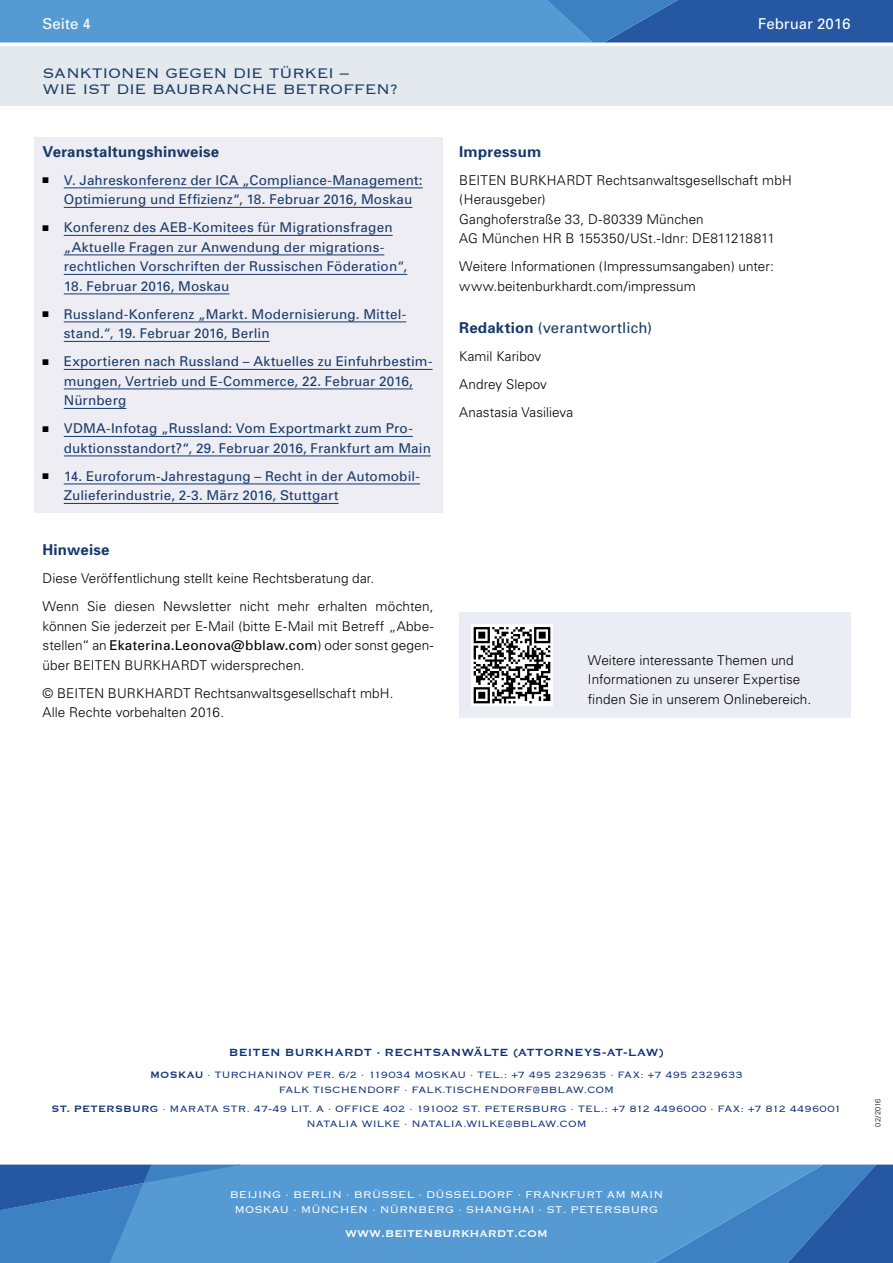
<style>
.page{position:relative;width:893px;height:1263px;background:#fff}
.page>*{position:absolute;margin:0;border:0;box-sizing:border-box;transform-origin:0 0}
.t1{font:300 18px/15.8px "Copperplate";letter-spacing:-.025em;color:#173a6a}
.t2{font:700 15px "Univers";letter-spacing:.015em;color:#173a6a}
.t3{font:15px "Univers";letter-spacing:.005em;color:#173a6a}
.t4{font:15px "Univers";color:#fff}
.t5{font:300 13.5px/19.5px "Univers";letter-spacing:.005em;color:#000}
.t6{font:13.5px/19.5px "Univers";letter-spacing:.01em;color:#173a6a}
.t7{font:13.5px "Copperplate";letter-spacing:.015em;color:#0d3174}
.t8{font:300 12.75px/15px "Copperplate";color:#fff;text-align:center}
.t9{font:12.75px "Copperplate";color:#fff}
.t10{font:300 12px/15px "Copperplate";color:#0d3174;text-align:center}
.t11{font:300 7.5px "Univers";letter-spacing:.02em;color:#000}
.s1{color:#000}
.s2{font-weight:400}
.s3{font-weight:700}
</style>
<div class="page">
<svg style="left:0;top:0;width:893px;height:43px;background:#4786c4"></svg>
<svg style="left:823px;top:1164px;width:70px;height:99px;background:#2c61aa"></svg>
<svg style="left:241px;top:1164px;width:582px;height:99px;background:#5296d0"></svg>
<svg style="left:0;top:1164px;width:241px;height:99px;background:#4384c3"></svg>
<div style="left:0;top:46px;width:893px;height:60px;background:#e3e9ec"></div>
<div style="left:34px;top:137px;width:408px;height:375px;background:#ededf3"></div>
<hr style="left:64px;top:188px;width:359px;height:1px;background:#173a6a">
<hr style="left:64px;top:207px;width:348px;height:1px;background:#173a6a">
<hr style="left:64px;top:235px;width:329px;height:1px;background:#173a6a">
<hr style="left:64px;top:255px;width:320px;height:1px;background:#173a6a">
<hr style="left:64px;top:274px;width:343px;height:1px;background:#173a6a">
<hr style="left:64px;top:294px;width:165px;height:1px;background:#173a6a">
<hr style="left:64px;top:322px;width:342px;height:1px;background:#173a6a">
<hr style="left:64px;top:341px;width:206px;height:1px;background:#173a6a">
<hr style="left:64px;top:369px;width:369px;height:1px;background:#173a6a">
<hr style="left:64px;top:389px;width:349px;height:1px;background:#173a6a">
<hr style="left:64px;top:408px;width:62px;height:1px;background:#173a6a">
<hr style="left:64px;top:436px;width:349px;height:1px;background:#173a6a">
<hr style="left:64px;top:456px;width:367px;height:1px;background:#173a6a">
<hr style="left:64px;top:484px;width:356px;height:1px;background:#173a6a">
<hr style="left:64px;top:503px;width:275px;height:1px;background:#173a6a">
<div style="left:459px;top:612px;width:391px;height:106px;background:#ececf5"></div>
<img style="left:472px;top:625px;width:81px;height:80px">
<p class="t4" style="left:43px;top:14px;width:50px">Seite 4</p>
<p class="t4" style="left:758px;top:14px;width:94px">Februar 2016</p>
<h1 class="t1" style="left:43px;top:64px;width:357px">SANKTIONEN GEGEN DIE TÜRKEI –<br>WIE IST DIE BAUBRANCHE BETROFFEN?</h1>
<p class="t2" style="left:43px;top:142px;width:178px">Veranstaltungshinweise</p>
<p class="t6" style="left:64px;top:170px;width:360px;text-indent:-21px"><span class="s1">■</span> V. Jahreskonferenz der ICA „Compliance-Management:<br>Optimierung und Effizienz“, 18. Februar 2016, Moskau</p>
<p class="t6" style="left:64px;top:218px;width:345px;text-indent:-21px"><span class="s1">■</span> Konferenz des AEB-Komitees für Migrationsfragen „Aktuelle Fragen zur Anwendung der migrations&shy;rechtlichen Vorschriften der Russischen Föderation“,</p>
<p class="t6" style="left:64px;top:276px;width:167px">18. Februar 2016, Moskau</p>
<p class="t6" style="left:64px;top:304px;width:344px;text-indent:-21px"><span class="s1">■</span> Russland-Konferenz „Markt. Modernisierung. Mittel&shy;stand.“, 19. Februar 2016, Berlin</p>
<p class="t6" style="left:64px;top:352px;width:369px;text-indent:-21px"><span class="s1">■</span> Exportieren nach Russland – Aktuelles zu Einfuhrbestim&shy;mungen, Vertrieb und E-Commerce, 22. Februar 2016,<br>Nürnberg</p>
<p class="t6" style="left:64px;top:419px;width:369px;text-indent:-21px"><span class="s1">■</span> VDMA-Infotag „Russland: Vom Exportmarkt zum Pro&shy;duktionsstandort?“, 29. Februar 2016, Frankfurt am Main</p>
<p class="t6" style="left:64px;top:466px;width:358px;text-indent:-21px"><span class="s1">■</span> 14. Euroforum-Jahrestagung – Recht in der Automobil-<br>Zulieferindustrie, 2-3. März 2016, Stuttgart</p>
<p class="t2" style="left:43px;top:540px;width:69px">Hinweise</p>
<p class="t5" style="left:43px;top:565px;width:393px;line-height:28px">Diese Veröffentlichung stellt keine Rechtsberatung dar.<br>Wenn Sie diesen Newsletter nicht mehr erhalten möchten,</p>
<p class="t5" style="left:43px;top:616px;width:393px;text-align:justify">können Sie jederzeit per E-Mail (bitte E-Mail mit Betreff „Abbe&shy;stellen“ an <span class="s2">Ekaterina.Leonova@bblaw.com</span>) oder sonst gegen&shy;über BEITEN BURKHARDT widersprechen.</p>
<p class="t5" style="left:43px;top:683px;width:352px">© BEITEN BURKHARDT Rechtsanwaltsgesellschaft mbH.<br>Alle Rechte vorbehalten 2016.</p>
<p class="t2" style="left:459px;top:142px;width:83px">Impressum</p>
<p class="t5" style="left:459px;top:170px;width:334px">BEITEN BURKHARDT Rechtsanwaltsgesellschaft mbH (Herausgeber)<br>Ganghoferstraße 33, D-80339 München<br>AG München HR B 155350/USt.-Idnr: DE811218811</p>
<p class="t5" style="left:459px;top:257px;width:316px">Weitere Informationen (Impressumsangaben) unter: www.beitenburkhardt.com/impressum</p>
<p class="t3" style="left:459px;top:318px;width:194px"><span class="s3">Redaktion</span> (verantwortlich)</p>
<p class="t5" style="left:459px;top:342px;width:115px;line-height:28px">Kamil Karibov<br>Andrey Slepov<br>Anastasia Vasilieva</p>
<p class="t5" style="left:588px;top:650px;width:225px">Weitere interessante Themen und<br>Informationen zu unserer Expertise finden Sie in unserem Onlinebereich.</p>
<p class="t7" style="left:229px;top:1044px;width:437px">BEITEN BURKHARDT · RECHTSANWÄLTE (ATTORNEYS-AT-LAW)</p>
<p class="t10" style="left:150px;top:1066px;width:594px"><span class="s2">MOSKAU</span> · TURCHANINOV PER. 6/2 · 119034 MOSKAU · TEL.: +7 495 2329635 · FAX: +7 495 2329633<br>FALK TISCHENDORF · FALK.TISCHENDORF@BBLAW.COM</p>
<p class="t10" style="left:52px;top:1100px;width:791px"><span class="s2">ST. PETERSBURG</span> · MARATA STR. 47-49 LIT. A · OFFICE 402 · 191002 ST. PETERSBURG · TEL.: +7 812 4496000 · FAX: +7 812 4496001<br>NATALIA WILKE · NATALIA.WILKE@BBLAW.COM</p>
<p class="t8" style="left:230px;top:1186px;width:435px">BEIJING · BERLIN · BRÜSSEL · DÜSSELDORF · FRANKFURT AM MAIN<br>MOSKAU · MÜNCHEN · NÜRNBERG · SHANGHAI · ST. PETERSBURG</p>
<p class="t9" style="left:345px;top:1225px;width:204px">WWW.BEITENBURKHARDT.COM</p>
<p class="t11" style="left:873px;top:1127px;width:30px;rotate:-90deg">02/2016</p>
</div>
